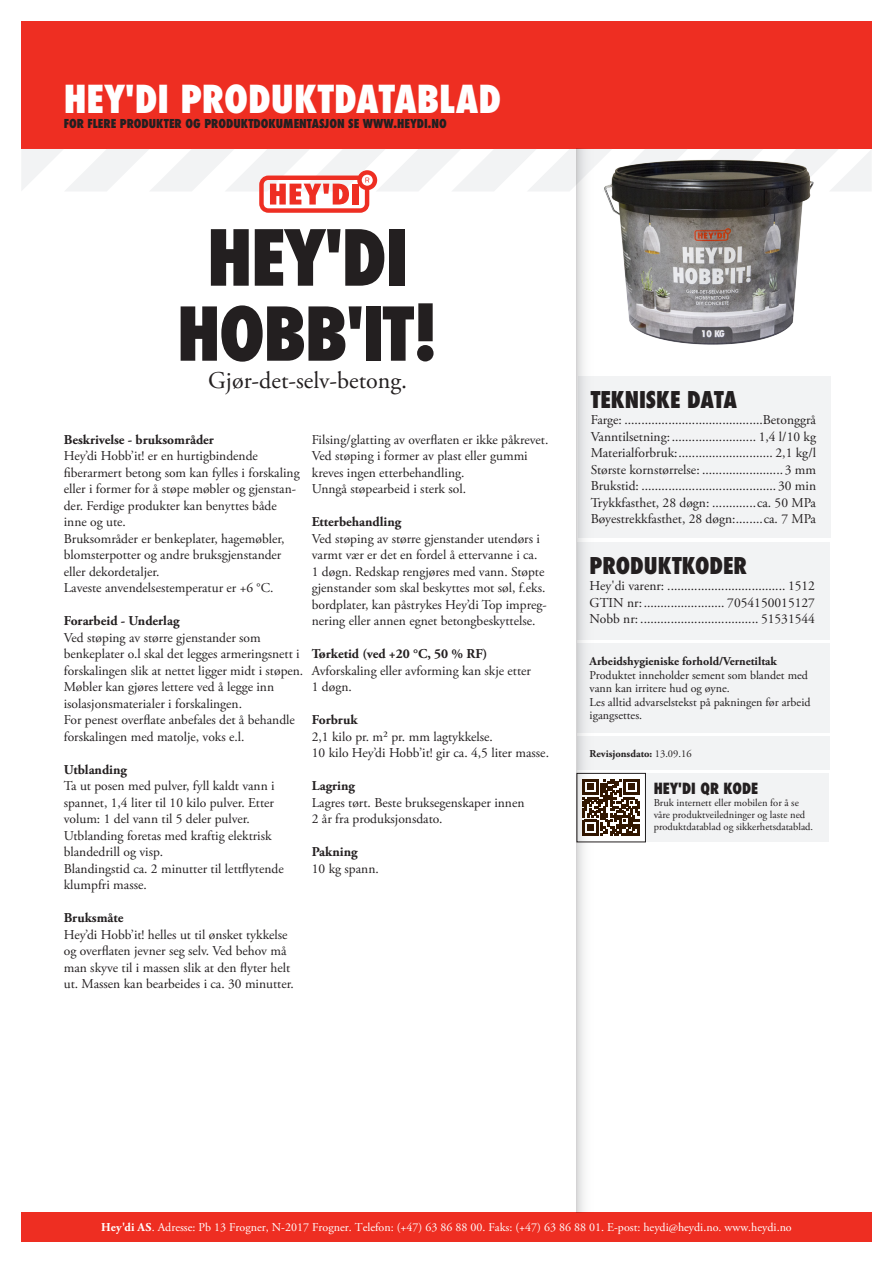
<style>
.page{position:relative;width:893px;height:1263px;background:#fff}
.page>*{position:absolute;margin:0;border:0;box-sizing:border-box;transform-origin:0 0}
.t1{font:800 condensed 75px "Futura";color:#231f20}
.t2{font:800 condensed 72px "Futura";letter-spacing:-.025em;color:#231f20}
.t3{font:800 condensed 37.5px "Futura";color:#fff}
.t4{font:24px "Adobe Garamond Pro";color:#231f20}
.t5{font:800 condensed 22.5px "Futura";color:#231f20}
.t6{font:800 condensed 15px "Futura";color:#231f20}
.t7{font:13.5px/16.5px "Adobe Garamond Pro";color:#231f20}
.t8{font:700 13.5px "Adobe Garamond Pro";color:#231f20}
.t9{font:12px "Adobe Garamond Pro";color:#fff}
.t10{font:12px/13.5px "Adobe Garamond Pro";color:#231f20}
.t11{font:800 condensed 12px "Futura";color:#231f20}
.t12{font:700 12px "Adobe Garamond Pro";color:#231f20}
.t13{font:10.5px/12px "Adobe Garamond Pro";color:#231f20}
.t14{font:700 10.5px "Adobe Garamond Pro";color:#231f20}
.s1{font-weight:400}
.s2{font-weight:700}
</style>
<div class="page">
<div style="left:21px;top:21px;width:851px;height:128px;background:#ee2e22"></div>
<div style="left:21px;top:1212px;width:851px;height:30px;background:#ee2e22"></div>
<div style="left:645px;top:773px;width:184px;height:69px;background:#f2f3f4"></div>
<div style="left:577px;top:542px;width:252px;height:98px;background:#f2f3f4"></div>
<div style="left:577px;top:644px;width:252px;height:89px;background:#f2f3f4"></div>
<div style="left:578px;top:376px;width:252px;height:162px;background:#f2f3f4"></div>
<svg style="left:22px;top:149px;width:849px;height:64px"></svg>
<div style="left:577px;top:737px;width:252px;height:33px;background:#f2f3f4"></div>
<svg style="left:577px;top:149px;width:21px;height:1063px"></svg>
<img style="left:581px;top:150px;width:262px;height:200px">
<svg style="left:582px;top:779px;width:58px;height:57px"></svg>
<h3 class="t3" style="left:64px;top:73px;width:439px">HEY'DI PRODUKTDATABLAD</h3>
<p class="t11" style="left:64px;top:115px;width:385px">FOR FLERE PRODUKTER OG PRODUKTDOKUMENTASJON SE WWW.HEYDI.NO</p>
<p class="t1" style="left:207px;top:207px;width:203px">HEY'DI</p>
<p class="t2" style="left:177px;top:285px;width:263px">HOBB'IT!</p>
<p class="t4" style="left:208px;top:366px;width:201px">Gjør-det-selv-betong.</p>
<p class="t8" style="left:64px;top:431px;width:152px">Beskrivelse - bruksområder</p>
<p class="t7" style="left:64px;top:448px;width:196px">Hey’di Hobb’it! er en hurtigbindende</p>
<p class="t7" style="left:64px;top:464px;width:237px">fiberarmert betong som kan fylles i forskaling eller i former for å støpe møbler og gjenstan&shy;der. Ferdige produkter kan benyttes både</p>
<p class="t7" style="left:64px;top:514px;width:64px">inne og ute.</p>
<p class="t7" style="left:64px;top:530px;width:222px">Bruksområder er benkeplater, hagemøbler, blomsterpotter og andre bruksgjenstander eller dekordetaljer.</p>
<p class="t7" style="left:64px;top:580px;width:211px">Laveste anvendelsestemperatur er +6 °C.</p>
<p class="t8" style="left:64px;top:613px;width:117px">Forarbeid - Underlag</p>
<p class="t7" style="left:64px;top:629px;width:241px">Ved støping av større gjenstander som benkeplater o.l skal det legges armeringsnett i forskalingen slik at nettet ligger midt i støpen.<br>Møbler kan gjøres lettere ved å legge inn isolasjonsmaterialer i forskalingen.</p>
<p class="t7" style="left:64px;top:712px;width:233px">For penest overflate anbefales det å behandle forskalingen med matolje, voks e.l.</p>
<p class="t8" style="left:64px;top:761px;width:65px">Utblanding</p>
<p class="t7" style="left:64px;top:778px;width:212px;text-align:justify">Ta ut posen med pulver, fyll kaldt vann i spannet, 1,4 liter til 10 kilo pulver. Etter volum: 1 del vann til 5 deler pulver.</p>
<p class="t7" style="left:64px;top:827px;width:209px">Utblanding foretas med kraftig elektrisk</p>
<p class="t7" style="left:64px;top:844px;width:101px">blandedrill og visp.</p>
<p class="t7" style="left:64px;top:860px;width:221px">Blandingstid ca. 2 minutter til lettflytende klumpfri masse.</p>
<p class="t8" style="left:64px;top:910px;width:61px">Bruksmåte</p>
<p class="t7" style="left:64px;top:926px;width:232px">Hey’di Hobb’it! helles ut til ønsket tykkelse og overflaten jevner seg selv. Ved behov må man skyve til i massen slik at den flyter helt ut. Massen kan bearbeides i ca. 30 minutter.</p>
<p class="t7" style="left:312px;top:431px;width:238px">Filsing/glatting av overflaten er ikke påkrevet.</p>
<p class="t7" style="left:312px;top:448px;width:217px">Ved støping i former av plast eller gummi</p>
<p class="t7" style="left:312px;top:464px;width:154px">kreves ingen etterbehandling.</p>
<p class="t7" style="left:312px;top:481px;width:156px">Unngå støpearbeid i sterk sol.</p>
<p class="t8" style="left:312px;top:514px;width:91px">Etterbehandling</p>
<p class="t7" style="left:312px;top:530px;width:236px">Ved støping av større gjenstander utendørs i varmt vær er det en fordel å ettervanne i ca.<br>1 døgn. Redskap rengjøres med vann. Støpte gjenstander som skal beskyttes mot søl, f.eks. bordplater, kan påstrykes Hey’di Top impreg&shy;nering eller annen egnet betongbeskyttelse.</p>
<p class="t8" style="left:312px;top:646px;width:177px">Tørketid (ved +20 °C, 50 % RF)</p>
<p class="t7" style="left:312px;top:662px;width:221px">Avforskaling eller avforming kan skje etter</p>
<p class="t7" style="left:312px;top:679px;width:42px">1 døgn.</p>
<p class="t8" style="left:312px;top:712px;width:47px">Forbruk</p>
<p class="t7" style="left:312px;top:728px;width:183px">2,1 kilo pr. m² pr. mm lagtykkelse.</p>
<p class="t7" style="left:312px;top:745px;width:239px">10 kilo Hey’di Hobb’it! gir ca. 4,5 liter masse.</p>
<p class="t8" style="left:312px;top:778px;width:45px">Lagring</p>
<p class="t7" style="left:312px;top:794px;width:214px">Lagres tørt. Beste bruksegenskaper innen</p>
<p class="t7" style="left:312px;top:811px;width:132px">2 år fra produksjonsdato.</p>
<p class="t8" style="left:312px;top:844px;width:47px">Pakning</p>
<p class="t7" style="left:312px;top:860px;width:68px">10 kg spann.</p>
<p class="t5" style="left:591px;top:384px;width:148px">TEKNISKE DATA</p>
<p class="t7" style="left:591px;top:412px;width:227px">Farge: .........................................Betonggrå</p>
<p class="t7" style="left:591px;top:429px;width:227px">Vanntilsetning:......................... 1,4 l/10 kg</p>
<p class="t7" style="left:591px;top:445px;width:227px">Materialforbruk:............................ 2,1 kg/l</p>
<p class="t7" style="left:591px;top:462px;width:227px">Største kornstørrelse: ........................3 mm</p>
<p class="t7" style="left:591px;top:478px;width:227px">Brukstid: ........................................30 min</p>
<p class="t7" style="left:591px;top:495px;width:227px">Trykkfasthet, 28 døgn: .............ca. 50 MPa</p>
<p class="t7" style="left:591px;top:511px;width:227px">Bøyestrekkfasthet, 28 døgn:........ca. 7 MPa</p>
<p class="t5" style="left:590px;top:550px;width:159px">PRODUKTKODER</p>
<p class="t7" style="left:590px;top:578px;width:227px">Hey'di varenr: ................................... 1512</p>
<p class="t7" style="left:590px;top:594px;width:227px">GTIN nr:........................ 7054150015127</p>
<p class="t7" style="left:590px;top:611px;width:227px">Nobb nr: ................................... 51531544</p>
<p class="t12" style="left:590px;top:654px;width:189px">Arbeidshygieniske forhold/Vernetiltak</p>
<p class="t10" style="left:590px;top:668px;width:220px">Produktet inneholder sement som blandet med vann kan irritere hud og øyne.</p>
<p class="t10" style="left:590px;top:695px;width:222px">Les alltid advarselstekst på pakningen før arbeid igangsettes.</p>
<p class="t14" style="left:590px;top:748px;width:103px">Revisjonsdato: <span class="s1">13.09.16</span></p>
<p class="t6" style="left:654px;top:778px;width:106px">HEY'DI QR KODE</p>
<p class="t13" style="left:654px;top:797px;width:161px">Bruk internett eller mobilen for å se våre produktveiledninger og laste ned produktdatablad og sikkerhetsdatablad.</p>
<p class="t9" style="left:101px;top:1220px;width:692px"><span class="s2">Hey'di AS</span>. Adresse: Pb 13 Frogner, N-2017 Frogner. Telefon: (+47) 63 86 88 00. Faks: (+47) 63 86 88 01. E-post: heydi@heydi.no. www.heydi.no</p>
</div>
